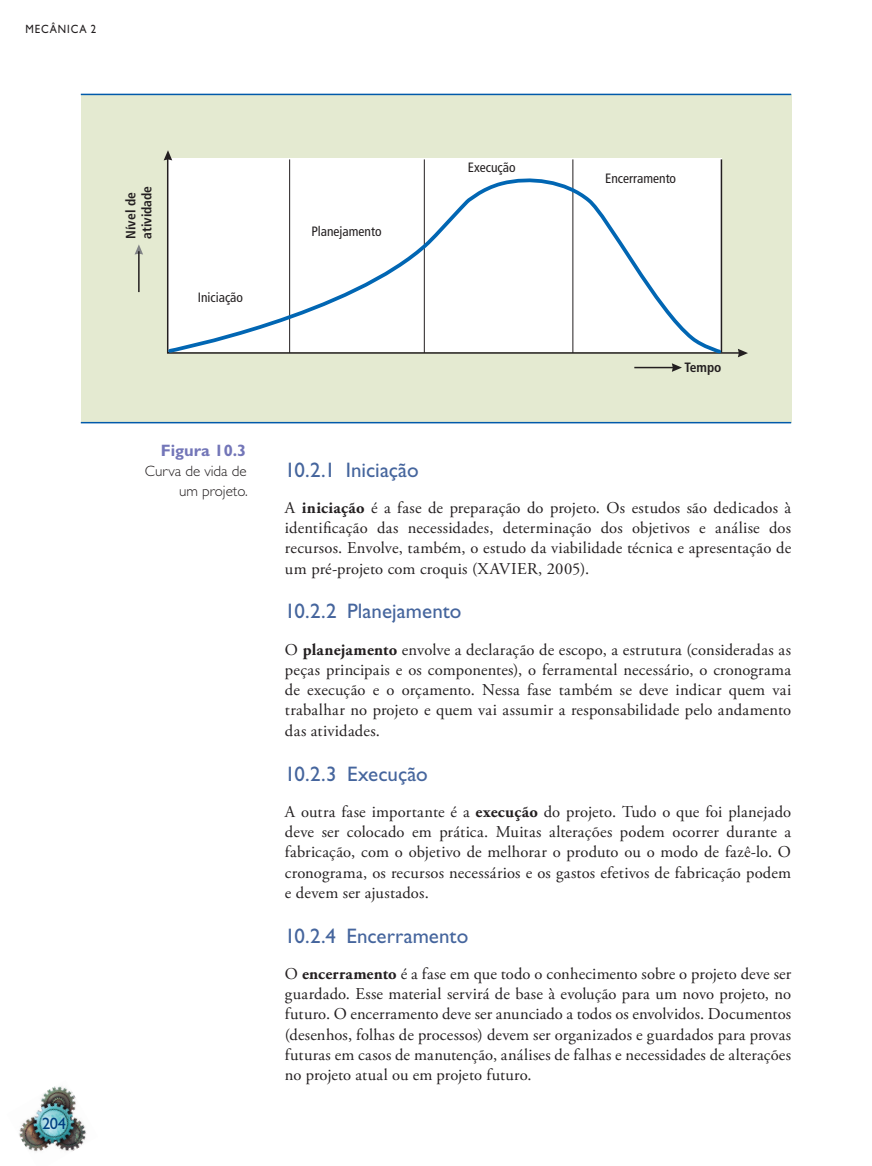
<style>
.page{position:relative;width:872px;height:1166px;background:#fff}
.page>*{position:absolute;margin:0;border:0;box-sizing:border-box;transform-origin:0 0}
.t1{font:21px "Gill Sans Std";color:#45659d}
.t2{font:16.5px/20.2px "Adobe Garamond Pro";letter-spacing:.01em;color:#231f20;text-align:justify}
.t3{font:700 16.5px "Gill Sans Std";color:#7376b8}
.t4{font:16.5px "Gill Sans Std";color:#014081}
.t5{font:300 15px/20.2px "Gill Sans Std";color:#231f20;text-align:right}
.t6{font:condensed 13.5px "Frutiger";color:#231f20}
.t7{font:700 condensed 13.5px/16.2px "Frutiger";color:#231f20}
.t8{font:12px "Gill Sans Std";letter-spacing:.085em;color:#231f20;scale:.9 1}
.s1{font-weight:700}
</style>
<div class="page">
<img style="left:19px;top:1086px;width:68px;height:66px">
<div style="left:81px;top:94px;width:710px;height:328px;background:#e4ead1"></div>
<hr style="left:81px;top:94px;width:710px;height:1px;background:#015aaa">
<hr style="left:81px;top:422px;width:710px;height:1px;background:#015aaa">
<svg style="left:167px;top:158px;width:571px;height:196px"></svg>
<hr style="left:289px;top:159px;width:1px;height:194px;background:#231f20">
<hr style="left:424px;top:159px;width:1px;height:194px;background:#231f20">
<hr style="left:572px;top:159px;width:1px;height:194px;background:#231f20">
<hr style="left:720px;top:159px;width:2px;height:193px;background:#231f20">
<div style="left:167px;top:172px;width:556px;height:182px;background:#fff"></div>
<svg style="left:672px;top:363px;width:10px;height:9px"></svg>
<hr style="left:634px;top:367px;width:41px;height:1px;background:#231f20">
<svg style="left:135px;top:244px;width:8px;height:10px"></svg>
<hr style="left:138px;top:251px;width:2px;height:41px;background:#231f20">
<svg style="left:738px;top:349px;width:10px;height:8px"></svg>
<svg style="left:164px;top:150px;width:8px;height:10px"></svg>
<p class="t8" style="left:26px;top:22px;width:80px">mecânica 2</p>
<p class="t4" style="left:42px;top:1113px;width:25px">204</p>
<p class="t7" style="left:123px;top:239px;width:55px;rotate:-90deg">Nível de atividade</p>
<p class="t6" style="left:198px;top:290px;width:47px">Iniciação</p>
<p class="t3" style="left:161px;top:440px;width:87px">Figura 10.3</p>
<p class="t5" style="left:145px;top:461px;width:105px">Curva de vida de um projeto.</p>
<p class="t6" style="left:311px;top:223px;width:72px">Planejamento</p>
<p class="t6" style="left:468px;top:159px;width:49px">Execução</p>
<p class="t6" style="left:605px;top:171px;width:72px">Encerramento</p>
<p class="t7" style="left:684px;top:359px;width:39px">Tempo</p>
<p class="t1" style="left:285px;top:457px;width:135px">10.2.1 Iniciação</p>
<p class="t2" style="left:285px;top:498px;width:508px">A <span class="s1">iniciação</span> é a fase de preparação do projeto. Os estudos são dedicados à identificação das necessidades, determinação dos objetivos e análise dos recursos. Envolve, também, o estudo da viabilidade técnica e apresentação de um pré-projeto com croquis (XAVIER, 2005).</p>
<p class="t1" style="left:285px;top:599px;width:178px">10.2.2 Planejamento</p>
<p class="t2" style="left:285px;top:639px;width:508px">O <span class="s1">planejamento</span> envolve a declaração de escopo, a estrutura (consideradas as peças principais e os componentes), o ferramental necessário, o cronograma de execução e o orçamento. Nessa fase também se deve indicar quem vai trabalhar no projeto e quem vai assumir a responsabilidade pelo andamento das atividades.</p>
<p class="t1" style="left:285px;top:761px;width:144px">10.2.3 Execução</p>
<p class="t2" style="left:285px;top:801px;width:508px">A outra fase importante é a <span class="s1">execução</span> do projeto. Tudo o que foi planejado deve ser colocado em prática. Muitas alterações podem ocorrer durante a fabricação, com o objetivo de melhorar o produto ou o modo de fazê-lo. O cronograma, os recursos necessários e os gastos efetivos de fabricação podem e devem ser ajustados.</p>
<p class="t1" style="left:285px;top:923px;width:185px">10.2.4 Encerramento</p>
<p class="t2" style="left:285px;top:963px;width:508px">O <span class="s1">encerramento</span> é a fase em que todo o conhecimento sobre o projeto deve ser guardado. Esse material servirá de base à evolução para um novo projeto, no futuro. O encerramento deve ser anunciado a todos os envolvidos. Documentos (desenhos, folhas de processos) devem ser organizados e guardados para provas futuras em casos de manutenção, análises de falhas e necessidades de alterações no projeto atual ou em projeto futuro.</p>
</div>
